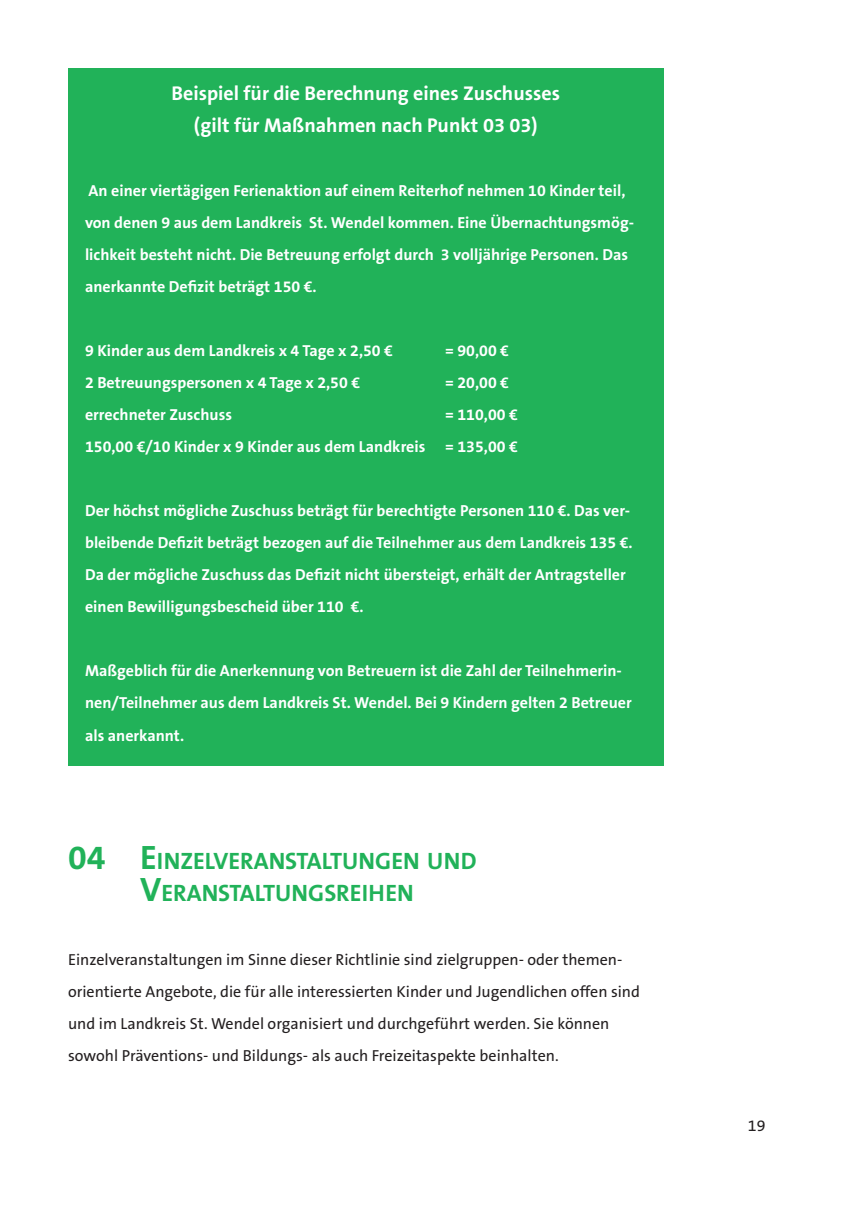
<style>
.page{position:relative;width:862px;height:1214px;background:#fff}
.page>*{position:absolute;margin:0;border:0;box-sizing:border-box;transform-origin:0 0}
.t1{font:700 34px "The Sans B7";color:#21b259}
.t2{font:700 23.8px "The Sans B7";color:#21b259}
.t3{font:700 20px/32px "The Sans B7";color:#fff;text-align:center}
.t4{font:700 16px/32px "The Sans B7";color:#fff}
.t5{font:16px/32px "The Sans B5 Plain";color:#231f20}
.s1{font-size:34px}
</style>
<div class="page">
<div style="left:68px;top:68px;width:595px;height:697px;background:#21b259"></div>
<p class="t3" style="left:171px;top:78px;width:390px">Beispiel für die Berechnung eines Zuschusses (gilt für Maßnahmen nach Punkt 03 03)</p>
<p class="t4" style="left:85px;top:175px;width:550px">An einer viertägigen Ferienaktion auf einem Reiterhof nehmen 10 Kinder teil, von denen 9 aus dem Landkreis St. Wendel kommen. Eine Übernachtungsmög&shy;lichkeit besteht nicht. Die Betreuung erfolgt durch 3 volljährige Personen. Das anerkannte Defizit beträgt 150 €.</p>
<p class="t4" style="left:85px;top:335px;width:309px">9 Kinder aus dem Landkreis x 4 Tage x 2,50 €</p>
<p class="t4" style="left:445px;top:335px;width:65px">= 90,00 €</p>
<p class="t4" style="left:85px;top:367px;width:277px">2 Betreuungspersonen x 4 Tage x 2,50 €</p>
<p class="t4" style="left:445px;top:367px;width:65px">= 20,00 €</p>
<p class="t4" style="left:85px;top:399px;width:148px">errechneter Zuschuss</p>
<p class="t4" style="left:85px;top:399px;width:434px;text-align:right">= 110,00 €<br>150,00 €/10 Kinder x 9 Kinder aus dem Landkreis = 135,00 €</p>
<p class="t4" style="left:85px;top:495px;width:549px">Der höchst mögliche Zuschuss beträgt für berechtigte Personen 110 €. Das ver&shy;bleibende Defizit beträgt bezogen auf die Teilnehmer aus dem Landkreis 135 €.<br>Da der mögliche Zuschuss das Defizit nicht übersteigt, erhält der Antragsteller einen Bewilligungsbescheid über 110 €.</p>
<p class="t4" style="left:85px;top:655px;width:548px">Maßgeblich für die Anerkennung von Betreuern ist die Zahl der Teilnehmerin&shy;nen/Teilnehmer aus dem Landkreis St. Wendel. Bei 9 Kindern gelten 2 Betreuer als anerkannt.</p>
<h2 class="t2" style="left:68px;top:847px;width:410px"><span class="s1">04 E</span> I NZELVERANSTALTUNGEN UND</h2>
<h1 class="t1" style="left:68px;top:871px;width:48px">V</h1>
<h2 class="t2" style="left:161px;top:879px;width:254px">ERANSTALTUNGSREI HEN</h2>
<p class="t5" style="left:68px;top:943px;width:573px">Einzelveranstaltungen im Sinne dieser Richtlinie sind zielgruppen- oder themen&shy;orientierte Angebote, die für alle interessierten Kinder und Jugendlichen offen sind und im Landkreis St. Wendel organisiert und durchgeführt werden. Sie können sowohl Präventions- und Bildungs- als auch Freizeitaspekte beinhalten.</p>
<p class="t5" style="left:748px;top:1109px;width:19px">19</p>
</div>
